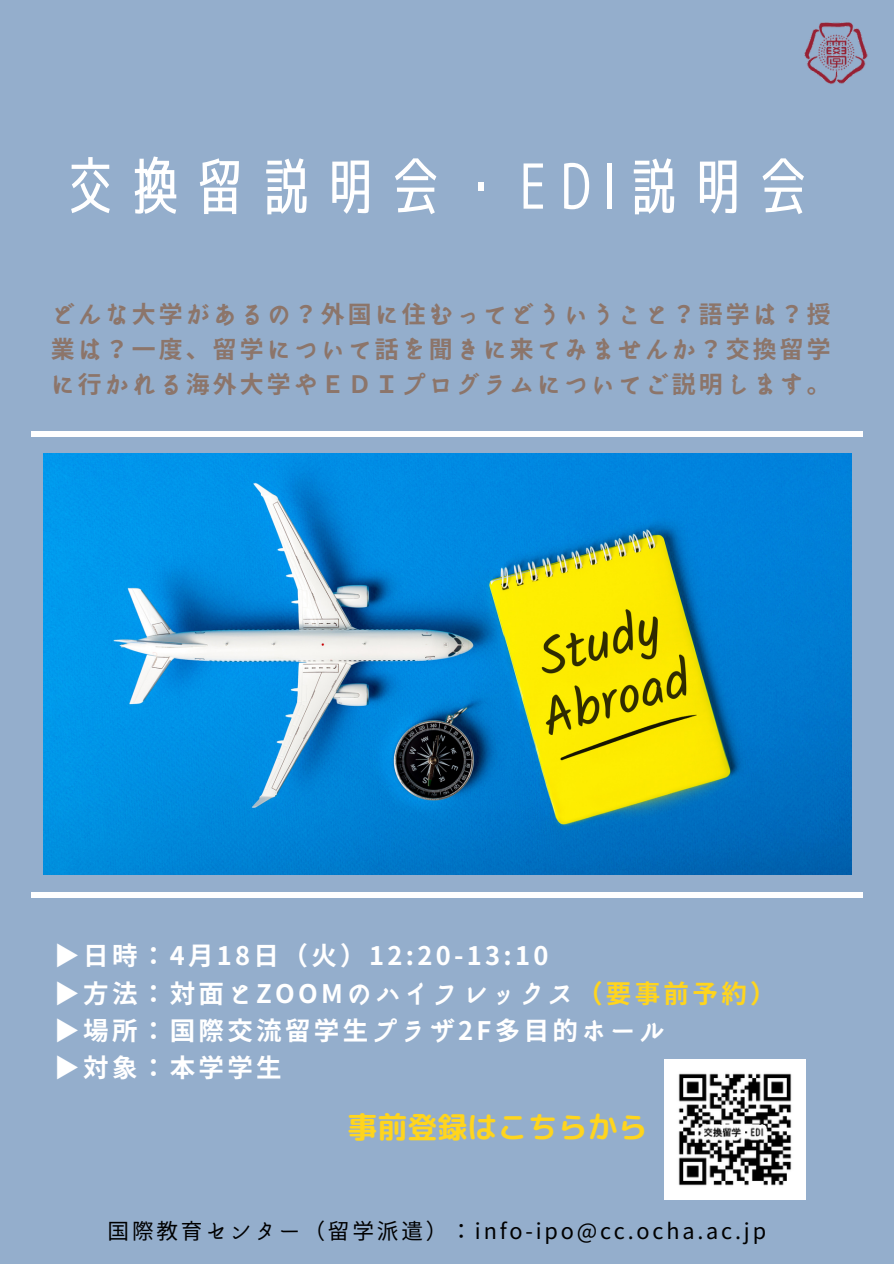
<style>
.page{position:relative;width:894px;height:1264px;background:#fff}
.page>*{position:absolute;margin:0;border:0;box-sizing:border-box;transform-origin:0 0}
.t1{font:61.95px "Senobi Gothic Regular";letter-spacing:.05em;color:#fff}
.t2{font:30px "rounded mplus 1 p bold";color:#ffd51e}
.t3{font:700 25.5px/37.2px "irohakaku C";letter-spacing:.13em;color:#fff}
.t4{font:700 23.85px/35px "irohakaku C";letter-spacing:.13em;color:#8c756a;text-align:justify}
.t5{font:21.6px "irohakaku C";letter-spacing:.13em;color:#000}
.s1{color:#ffd51e}
</style>
<div class="page">
<div style="left:0;top:0;width:893px;height:1263px;background:#94aecc"></div>
<div style="left:31px;top:431px;width:831px;height:6px;background:#fff"></div>
<div style="left:31px;top:892px;width:831px;height:5px;background:#fff"></div>
<img style="left:43px;top:453px;width:808px;height:421px">
<img style="left:804px;top:22px;width:64px;height:62px">
<img style="left:664px;top:1059px;width:140px;height:140px">
<h1 class="t1" style="left:59px;top:145px;width:756px">交換留説明会・EDI説明会</h1>
<p class="t4" style="left:51px;top:296px;width:781px">どんな大学があるの？外国に住むってどういうこと？語学は？授業は？一度、留学について話を聞きに来てみませんか？交換留学に行かれる海外大学やＥＤＩプログラムについてご説明します。</p>
<p class="t3" style="left:54px;top:937px;width:722px">▶日時：4月18日（火）12:20-13:10<br>▶方法：対面とZOOMのハイフレックス<span class="s1">（要事前予約）</span>▶場所：国際交流留学生プラザ2F多目的ホール<br>▶対象：本学学生</p>
<p class="t2" style="left:347px;top:1105px;width:302px">事前登録はこちらから</p>
<p class="t5" style="left:107px;top:1215px;width:660px">国際教育センター（留学派遣）：info-ipo@cc.ocha.ac.jp</p>
</div>
